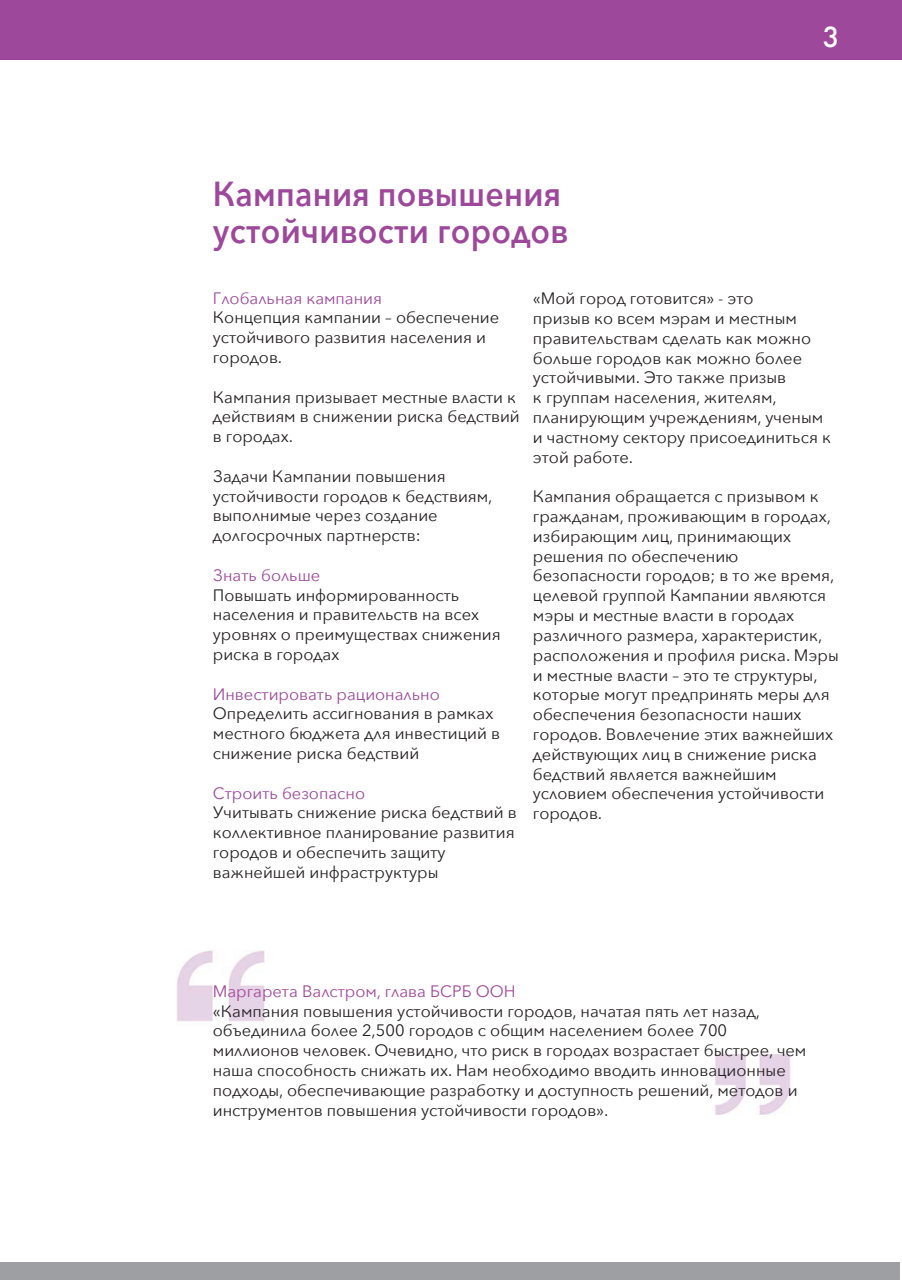
<style>
.page{position:relative;width:902px;height:1280px;background:#fff}
.page>*{position:absolute;margin:0;border:0;box-sizing:border-box;transform-origin:0 0}
.t1{font:600 34.65px/37.8px "Avenir Next";letter-spacing:.01em;color:#9d489b;scale:.91 1}
.t2{font:500 27px "Futura";color:#fff}
.t3{font:16.5px/19.8px "Avenir Next";color:#231f20}
.t4{font:16.5px "Avenir Next";color:#9b489b}
.t5{font:16.5px "Avenir Next";color:#a1469a}
</style>
<div class="page">
<div style="left:0;top:0;width:901px;height:59px;background:#9d489b"></div>
<img style="left:715px;top:1053px;width:75px;height:62px">
<img style="left:176px;top:950px;width:89px;height:72px">
<div style="left:0;top:1263px;width:899px;height:17px;background:#9d9fa2"></div>
<h1 class="t1" style="left:213px;top:174px;width:392px">Кампания повышения устойчивости городов</h1>
<h2 class="t2" style="left:822px;top:18px;width:18px">3</h2>
<p class="t4" style="left:213px;top:284px;width:171px">Глобальная кампания</p>
<p class="t3" style="left:213px;top:307px;width:288px">Концепция кампании – обеспечение устойчивого развития населения и городов.</p>
<p class="t3" style="left:213px;top:386px;width:308px">Кампания призывает местные власти к действиям в снижении риска бедствий в городах.</p>
<p class="t3" style="left:213px;top:465px;width:281px">Задачи Кампании повышения устойчивости городов к бедствиям, выполнимые через создание долгосрочных партнерств:</p>
<p class="t4" style="left:213px;top:561px;width:109px">Знать больше</p>
<p class="t3" style="left:213px;top:584px;width:289px">Повышать информированность населения и правительств на всех уровнях о преимуществах снижения риска в городах</p>
<p class="t4" style="left:213px;top:680px;width:228px">Инвестировать рационально</p>
<p class="t3" style="left:213px;top:703px;width:288px">Определить ассигнования в рамках местного бюджета для инвестиций в снижение риска бедствий</p>
<p class="t4" style="left:213px;top:779px;width:154px">Строить безопасно</p>
<p class="t3" style="left:213px;top:802px;width:305px">Учитывать снижение риска бедствий в коллективное планирование развития городов и обеспечить защиту важнейшей инфраструктуры</p>
<p class="t3" style="left:533px;top:288px;width:299px">«Мой город готовится» - это<br>призыв ко всем мэрам и местным правительствам сделать как можно больше городов как можно более устойчивыми. Это также призыв<br>к группам населения, жителям, планирующим учреждениям, ученым и частному сектору присоединиться к этой работе.</p>
<p class="t3" style="left:533px;top:486px;width:307px">Кампания обращается с призывом к гражданам, проживающим в городах, избирающим лиц, принимающих решения по обеспечению безопасности городов; в то же время, целевой группой Кампании являются мэры и местные власти в городах различного размера, характеристик, расположения и профиля риска. Мэры и местные власти – это те структуры, которые могут предпринять меры для обеспечения безопасности наших городов. Вовлечение этих важнейших действующих лиц в снижение риска бедствий является важнейшим условием обеспечения устойчивости городов.</p>
<p class="t5" style="left:213px;top:977px;width:304px">Маргарета Валстром, глава БСРБ ООН</p>
<p class="t3" style="left:213px;top:1000px;width:595px">«Кампания повышения устойчивости городов, начатая пять лет назад, объединила более 2,500 городов с общим населением более 700 миллионов человек. Очевидно, что риск в городах возрастает быстрее, чем наша способность снижать их. Нам необходимо вводить инновационные подходы, обеспечивающие разработку и доступность решений, методов и инструментов повышения устойчивости городов».</p>
</div>
